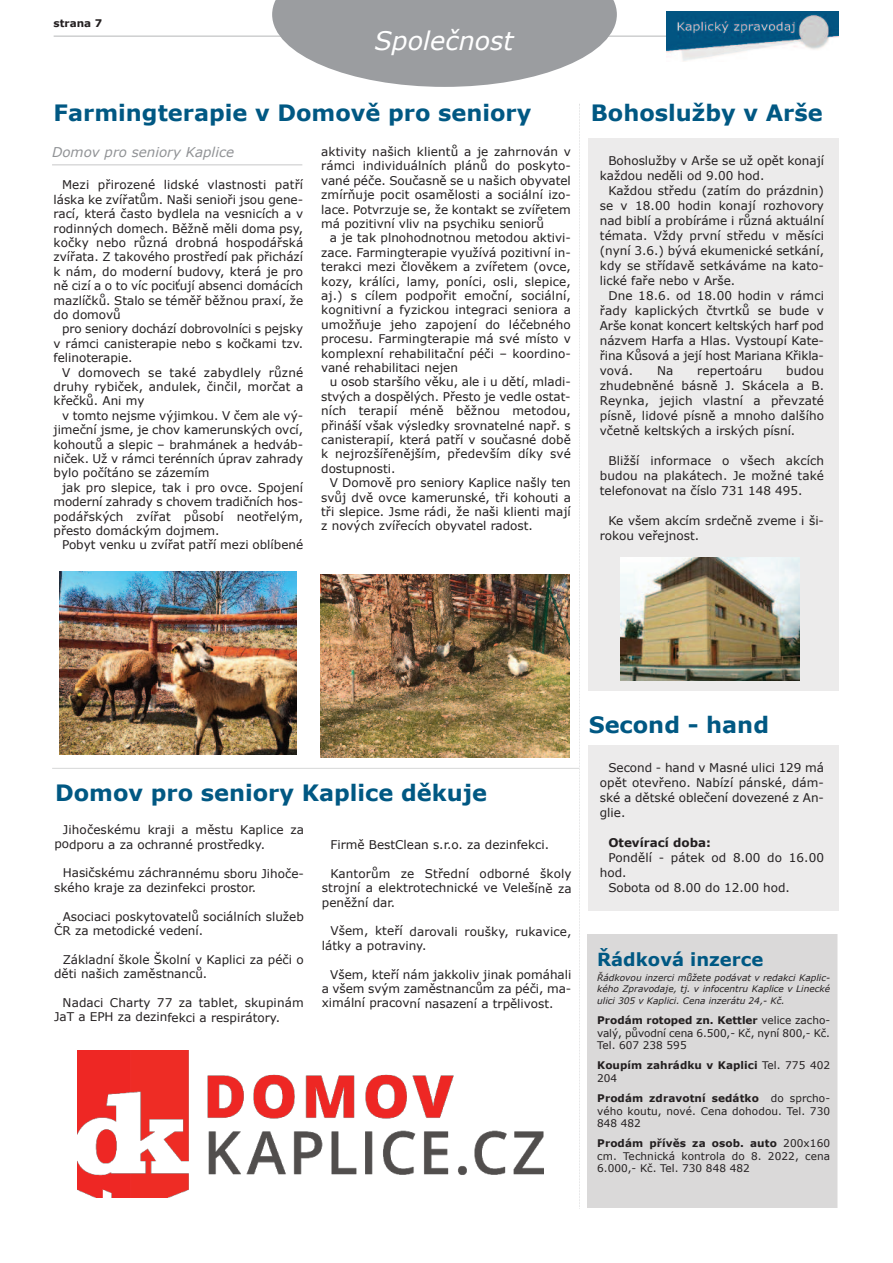
<style>
.page{position:relative;width:893px;height:1263px;background:#fff}
.page>*{position:absolute;margin:0;border:0;box-sizing:border-box;transform-origin:0 0}
.t1{font:italic 25.5px "Verdana";color:#fff}
.t2{font:700 22.5px "Verdana";color:#005883}
.t3{font:700 18px "Verdana";color:#005883}
.t4{font:italic 13.5px "Verdana";color:#919396}
.t5{font:12px/14.4px "Verdana";color:#231f20;text-align:justify}
.t6{font:700 12px "Verdana";color:#231f20}
.t7{font:10.5px/12.6px "Verdana";color:#231f20;text-align:justify}
.t8{font:700 10.5px/12.6px "Verdana";letter-spacing:.005em;color:#231f20}
.t9{font:italic 9px/10.8px "Verdana";color:#231f20}
.s1{font-weight:700}
.s2{font-weight:400}
</style>
<div class="page">
<hr style="left:54px;top:36px;width:784px;height:1px;background:#d0d1d2">
<img style="left:666px;top:11px;width:173px;height:50px">
<svg style="left:272px;top:0;width:345px;height:87px"></svg>
<hr style="left:52px;top:164px;width:250px;height:1px;background:#dbdbdc">
<svg style="left:579px;top:104px;width:1px;height:1105px"></svg>
<div style="left:587px;top:933px;width:250px;height:274px;background:#dad9d9"></div>
<div style="left:589px;top:746px;width:250px;height:165px;background:#ecebeb"></div>
<div style="left:589px;top:138px;width:250px;height:553px;background:#ecebeb"></div>
<img style="left:620px;top:558px;width:179px;height:122px">
<img style="left:60px;top:572px;width:236px;height:182px">
<img style="left:320px;top:574px;width:249px;height:183px">
<img style="left:77px;top:1050px;width:466px;height:147px">
<hr style="left:52px;top:768px;width:527px;height:1px;background:#dcdddd">
<p class="t8" style="left:54px;top:16px;width:50px">strana 7</p>
<h1 class="t1" style="left:374px;top:24px;width:141px">Společnost</h1>
<h2 class="t2" style="left:54px;top:99px;width:479px">Farmingterapie v Domově pro seniory</h2>
<h2 class="t2" style="left:591px;top:99px;width:233px">Bohoslužby v Arše</h2>
<p class="t4" style="left:52px;top:144px;width:184px">Domov pro seniory Kaplice</p>
<p class="t5" style="left:54px;top:177px;width:251px;text-indent:9px">Mezi přirozené lidské vlastnosti patří láska ke zvířatům. Naši senioři jsou gene&shy;rací, která často bydlela na vesnicích a v rodinných domech. Běžně měli doma psy, kočky nebo různá drobná hospodářská zvířata. Z takového prostředí pak přichází k nám, do moderní budovy, která je pro ně cizí a o to víc pociťují absenci domácích mazlíčků. Stalo se téměř běžnou praxí, že do domovů</p>
<p class="t5" style="left:54px;top:321px;width:251px;text-indent:9px">pro seniory dochází dobrovolníci s pejsky v rámci canisterapie nebo s kočkami tzv. felinoterapie.</p>
<p class="t5" style="left:54px;top:365px;width:251px;text-indent:9px">V domovech se také zabydlely různé druhy rybiček, andulek, činčil, morčat a křečků. Ani my</p>
<p class="t5" style="left:54px;top:408px;width:251px;text-indent:9px">v tomto nejsme výjimkou. V čem ale vý&shy;jimeční jsme, je chov kamerunských ovcí, kohoutů a slepic – brahmánek a hedváb&shy;niček. Už v rámci terénních úprav zahrady bylo počítáno se zázemím</p>
<p class="t5" style="left:54px;top:480px;width:251px;text-indent:9px">jak pro slepice, tak i pro ovce. Spojení moderní zahrady s chovem tradičních hos&shy;podářských zvířat působí neotřelým, přesto domáckým dojmem.</p>
<p class="t5" style="left:62px;top:537px;width:243px">Pobyt venku u zvířat patří mezi oblíbené</p>
<p class="t5" style="left:321px;top:144px;width:251px">aktivity našich klientů a je zahrnován v rámci individuálních plánů do poskyto&shy;vané péče. Současně se u našich obyvatel zmírňuje pocit osamělosti a sociální izo&shy;lace. Potvrzuje se, že kontakt se zvířetem má pozitivní vliv na psychiku seniorů</p>
<p class="t5" style="left:321px;top:230px;width:251px;text-indent:9px">a je tak plnohodnotnou metodou aktivi&shy;zace. Farmingterapie využívá pozitivní in&shy;terakci mezi člověkem a zvířetem (ovce, kozy, králíci, lamy, poníci, osli, slepice, aj.) s cílem podpořit emoční, sociální, kognitivní a fyzickou integraci seniora a umožňuje jeho zapojení do léčebného procesu. Farmingterapie má své místo v komplexní rehabilitační péči – koordino&shy;vané rehabilitaci nejen</p>
<p class="t5" style="left:321px;top:374px;width:251px;text-indent:9px">u osob staršího věku, ale i u dětí, mladi&shy;stvých a dospělých. Přesto je vedle ostat&shy;ních terapií méně běžnou metodou, přináší však výsledky srovnatelné např. s canisterapií, která patří v současné době k nejrozšířenějším, především díky své dostupnosti.</p>
<p class="t5" style="left:321px;top:475px;width:251px;text-indent:9px">V Domově pro seniory Kaplice našly ten svůj dvě ovce kamerunské, tři kohouti a tři slepice. Jsme rádi, že naši klienti mají z nových zvířecích obyvatel radost.</p>
<p class="t5" style="left:600px;top:152px;width:226px;line-height:15px;text-indent:9px">Bohoslužby v Arše se už opět konají každou neděli od 9.00 hod.</p>
<p class="t5" style="left:600px;top:182px;width:226px;line-height:15px;text-indent:9px">Každou středu (zatím do prázdnin) se v 18.00 hodin konají rozhovory nad biblí a probíráme i různá aktuální témata. Vždy první středu v měsíci (nyní 3.6.) bývá ekumenické setkání, kdy se střídavě setkáváme na kato&shy;lické faře nebo v Arše.</p>
<p class="t5" style="left:600px;top:287px;width:226px;line-height:15px;text-indent:9px">Dne 18.6. od 18.00 hodin v rámci řady kaplických čtvrtků se bude v Arše konat koncert keltských harf pod názvem Harfa a Hlas. Vystoupí Kate&shy;řina Kůsová a její host Mariana Křikla&shy;vová.</p>
<p class="t5" style="left:657px;top:363px;width:18px">Na</p>
<p class="t5" style="left:697px;top:363px;width:67px">repertoáru</p>
<p class="t5" style="left:600px;top:362px;width:226px;line-height:15px;text-indent:186px">budou zhudebněné básně J. Skácela a B.<br>Reynka, jejich vlastní a převzaté písně, lidové písně a mnoho dalšího včetně keltských a irských písní.</p>
<p class="t5" style="left:600px;top:452px;width:226px;line-height:15px;text-indent:9px">Bližší informace o všech akcích budou na plakátech. Je možné také telefonovat na číslo 731 148 495.</p>
<p class="t5" style="left:600px;top:512px;width:226px;line-height:15px;text-indent:9px">Ke všem akcím srdečně zveme i ši&shy;rokou veřejnost.</p>
<h2 class="t2" style="left:55px;top:779px;width:433px">Domov pro seniory Kaplice děkuje</h2>
<p class="t5" style="left:54px;top:822px;width:251px;text-indent:9px">Jihočeskému kraji a městu Kaplice za podporu a za ochranné prostředky.</p>
<p class="t5" style="left:54px;top:865px;width:251px;text-indent:9px">Hasičskému záchrannému sboru Jihoče&shy;ského kraje za dezinfekci prostor.</p>
<p class="t5" style="left:54px;top:909px;width:251px;text-indent:9px">Asociaci poskytovatelů sociálních služeb<br>ČR za metodické vedení.</p>
<p class="t5" style="left:54px;top:952px;width:251px;text-indent:9px">Základní škole Školní v Kaplici za péči o děti našich zaměstnanců.</p>
<p class="t5" style="left:54px;top:995px;width:251px;text-indent:9px">Nadaci Charty 77 za tablet, skupinám<br>JaT a EPH za dezinfekci a respirátory.</p>
<p class="t5" style="left:330px;top:837px;width:220px">Firmě BestClean s.r.o. za dezinfekci.</p>
<p class="t5" style="left:322px;top:866px;width:251px;text-indent:9px">Kantorům ze Střední odborné školy strojní a elektrotechnické ve Velešíně za peněžní dar.</p>
<p class="t5" style="left:322px;top:924px;width:251px;text-indent:9px">Všem, kteří darovali roušky, rukavice, látky a potraviny.</p>
<p class="t5" style="left:322px;top:967px;width:251px;text-indent:9px">Všem, kteří nám jakkoliv jinak pomáhali a všem svým zaměstnancům za péči, ma&shy;ximální pracovní nasazení a trpělivost.</p>
<h2 class="t2" style="left:589px;top:710px;width:182px">Second - hand</h2>
<p class="t5" style="left:600px;top:760px;width:226px;line-height:15px;text-indent:9px">Second - hand v Masné ulici 129 má opět otevřeno. Nabízí pánské, dám&shy;ské a dětské oblečení dovezené z An&shy;glie.</p>
<p class="t6" style="left:608px;top:835px;width:104px">Otevírací doba:</p>
<p class="t5" style="left:608px;top:850px;width:217px">Pondělí - pátek od 8.00 do 16.00</p>
<p class="t5" style="left:600px;top:865px;width:28px">hod.</p>
<p class="t5" style="left:608px;top:880px;width:183px">Sobota od 8.00 do 12.00 hod.</p>
<h3 class="t3" style="left:597px;top:948px;width:168px">Řádková inzerce</h3>
<p class="t9" style="left:597px;top:972px;width:234px">Řádkovou inzerci můžete podávat v redakci Kaplic&shy;kého Zpravodaje, tj. v infocentru Kaplice v Linecké</p>
<p class="t9" style="left:597px;top:995px;width:189px">ulici 305 v Kaplici. Cena inzerátu 24,- Kč.</p>
<p class="t7" style="left:597px;top:1013px;width:234px"><span class="s1">Prodám rotoped zn. Kettler</span> velice zacho&shy;valý, původní cena 6.500,- Kč, nyní 800,- Kč.<br>Tel. 607 238 595</p>
<p class="t8" style="left:597px;top:1059px;width:234px">Koupím zahrádku v Kaplici <span class="s2">Tel. 775 402<br>204</span></p>
<p class="t7" style="left:597px;top:1091px;width:234px"><span class="s1">Prodám zdravotní sedátko</span> do sprcho&shy;vého koutu, nové. Cena dohodou. Tel. 730<br>848 482</p>
<p class="t7" style="left:597px;top:1137px;width:234px"><span class="s1">Prodám přívěs za osob. auto</span> 200x160 cm. Technická kontrola do 8. 2022, cena 6.000,- Kč. Tel. 730 848 482</p>
</div>
